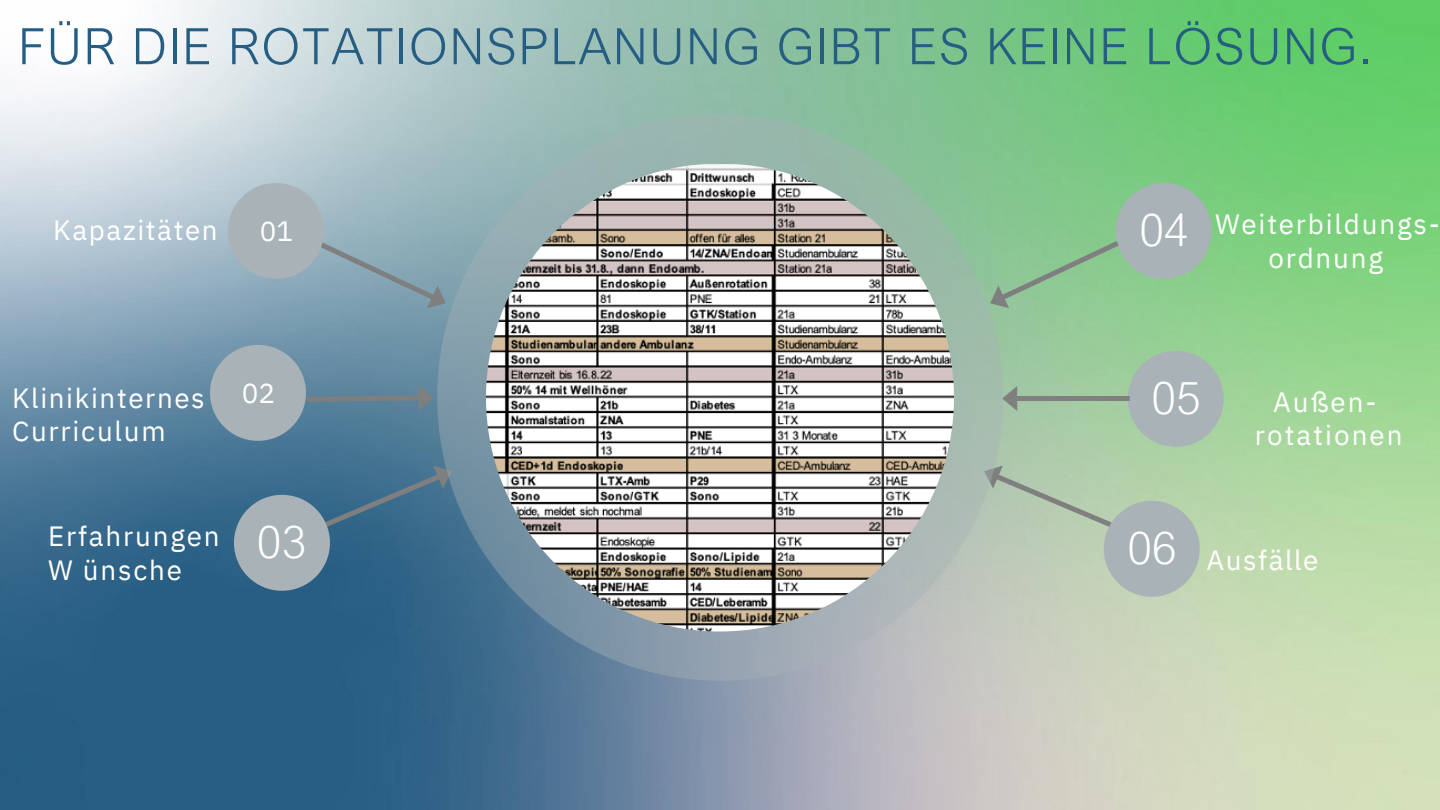
<style>
.page{position:relative;width:1440px;height:810px;background:#fff}
.page>*{position:absolute;margin:0;border:0;box-sizing:border-box;transform-origin:0 0}
.t1{font:300 50.3px "Arial Nova";letter-spacing:.035em;color:#255d83}
.t2{font:300 44.3px "Arial Nova";letter-spacing:.005em;color:#fff}
.t3{font:27.8px/33.8px "IBM Plex Sans";letter-spacing:.065em;color:#fff;text-align:center}
</style>
<div class="page">
<img style="left:0;top:0;width:1440px;height:810px">
<svg style="left:323px;top:466px;width:129px;height:61px;background:#426f8c"></svg>
<svg style="left:984px;top:466px;width:129px;height:61px;background:#afc4ab"></svg>
<svg style="left:306px;top:385px;width:128px;height:25px;background:#628295"></svg>
<div style="left:210px;top:345px;width:96px;height:96px;background:#a8b2b7;border-radius:50%"></div>
<div style="left:234px;top:495px;width:96px;height:96px;background:#a8b2b7;border-radius:50%"></div>
<div style="left:1116px;top:183px;width:96px;height:96px;background:#a8b2b7;border-radius:50%"></div>
<div style="left:1128px;top:351px;width:96px;height:96px;background:#a8b2b7;border-radius:50%"></div>
<div style="left:1104px;top:501px;width:96px;height:96px;background:#a8b2b7;border-radius:50%"></div>
<svg style="left:317px;top:241px;width:129px;height:67px;background:#85a3af"></svg>
<div style="left:228px;top:183px;width:96px;height:96px;background:#a8b2b7;border-radius:50%"></div>
<svg style="left:990px;top:241px;width:129px;height:67px;background:#8bc191"></svg>
<svg style="left:1003px;top:386px;width:127px;height:25px;background:#9ab89a"></svg>
<svg style="left:437px;top:114px;width:566px;height:567px;background:#93abac"></svg>
<img style="left:486px;top:164px;width:468px;height:468px;border-radius:50%">
<p class="t1" style="left:18px;top:15px;width:1356px">FÜR DIE ROTATIONSPLANUNG GIBT ES KEINE LÖSUNG.</p>
<p class="t3" style="left:53px;top:213px;width:166px">Kapazitäten</p>
<p class="t3" style="left:260px;top:214px;width:35px">01</p>
<p class="t2" style="left:1139px;top:202px;width:51px">04</p>
<p class="t3" style="left:1215px;top:207px;width:226px">Weiterbildungs&shy;ordnung</p>
<p class="t3" style="left:12px;top:380px;width:194px">Klinikinternes</p>
<p class="t3" style="left:12px;top:414px;width:155px">Curriculum</p>
<p class="t3" style="left:242px;top:376px;width:35px">02</p>
<p class="t2" style="left:1151px;top:370px;width:51px">05</p>
<p class="t3" style="left:1255px;top:384px;width:149px">Außen&shy;rotationen</p>
<p class="t3" style="left:48px;top:519px;width:173px;text-align:left">Erfahrungen<br>W ünsche</p>
<p class="t2" style="left:257px;top:514px;width:51px">03</p>
<p class="t2" style="left:1127px;top:520px;width:51px">06</p>
<p class="t3" style="left:1207px;top:543px;width:113px">Ausfälle</p>
</div>
